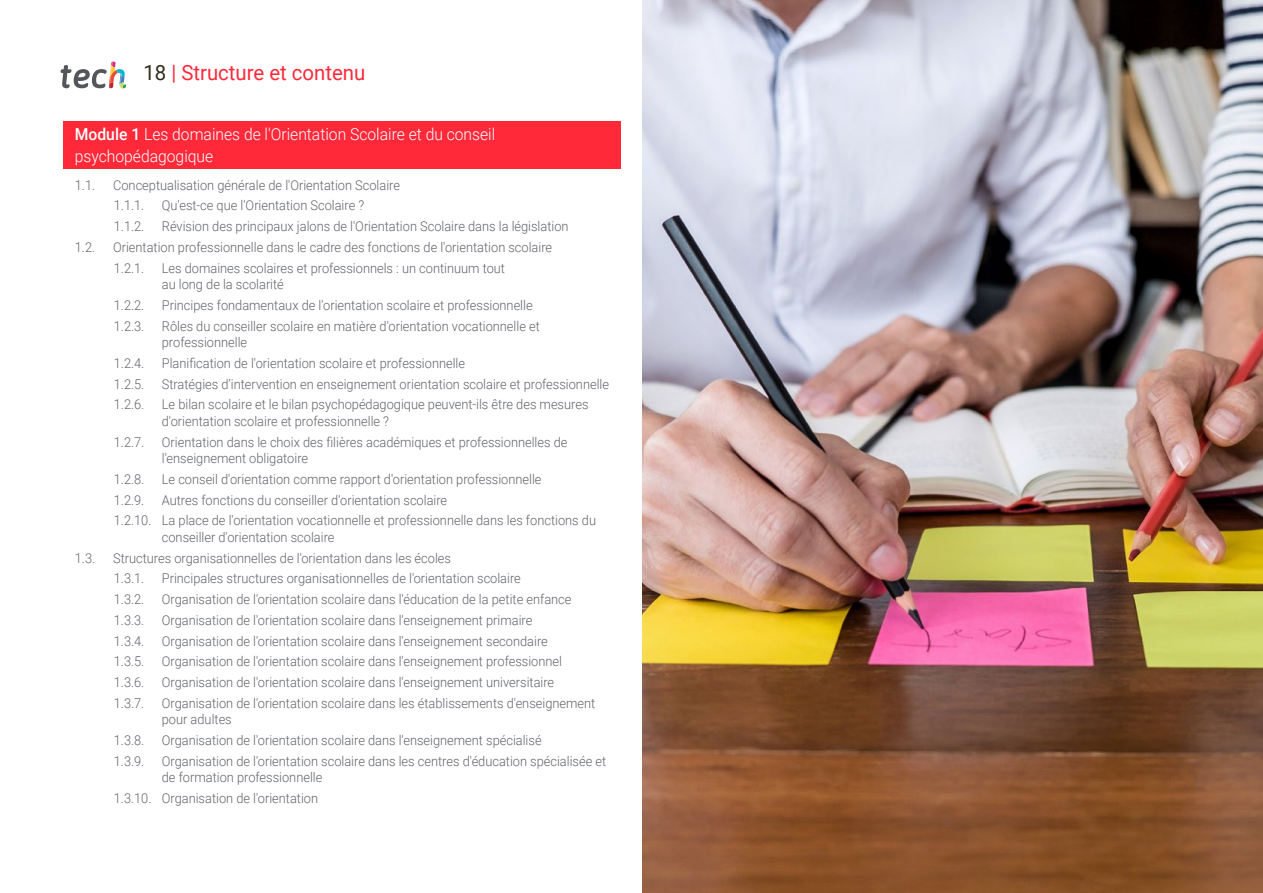
<style>
.page{position:relative;width:1263px;height:893px;background:#fff}
.page>*{position:absolute;margin:0;border:0;box-sizing:border-box;transform-origin:0 0}
.t1{font:21px "Roboto";color:#ff293a}
.t2{font:300 16.5px/22.5px "Roboto";color:#fff;scale:.95 1}
.t3{font:300 13.5px/16.5px "Roboto";color:#61646a;scale:.95 1}
.s1{color:#312e20}
.s2{font-weight:500}
</style>
<div class="page">
<div style="left:64px;top:121px;width:557px;height:48px;background:#ff293a"></div>
<img style="left:642px;top:0;width:621px;height:893px">
<svg style="left:61px;top:62px;width:65px;height:27px"></svg>
<h1 class="t1" style="left:144px;top:57px;width:223px"><span class="s1">18</span> | Structure et contenu</h1>
<p class="t2" style="left:75px;top:122px;width:444px"><span class="s2">Module 1</span> Les domaines de l'Orientation Scolaire et du conseil psychopédagogique</p>
<p class="t3" style="left:75px;top:176px;width:23px">1.1.</p>
<p class="t3" style="left:113px;top:174px;width:304px;line-height:20.7px">Conceptualisation générale de l'Orientation Scolaire<br>1.1.1.</p>
<p class="t3" style="left:162px;top:197px;width:215px">Qu'est-ce que l'Orientation Scolaire ?</p>
<p class="t3" style="left:114px;top:218px;width:34px">1.1.2.</p>
<p class="t3" style="left:162px;top:218px;width:430px">Révision des principaux jalons de l'Orientation Scolaire dans la législation</p>
<p class="t3" style="left:75px;top:238px;width:23px">1.2.</p>
<p class="t3" style="left:113px;top:236px;width:464px;line-height:20.7px">Orientation professionnelle dans le cadre des fonctions de l'orientation scolaire<br>1.2.1.</p>
<p class="t3" style="left:162px;top:259px;width:363px">Les domaines scolaires et professionnels : un continuum tout au long de la scolarité</p>
<p class="t3" style="left:114px;top:296px;width:34px">1.2.2.</p>
<p class="t3" style="left:162px;top:296px;width:392px">Principes fondamentaux de l'orientation scolaire et professionnelle</p>
<p class="t3" style="left:114px;top:317px;width:34px">1.2.3.</p>
<p class="t3" style="left:162px;top:317px;width:399px">Rôles du conseiller scolaire en matière d'orientation vocationnelle et professionnelle</p>
<p class="t3" style="left:114px;top:354px;width:34px">1.2.4.</p>
<p class="t3" style="left:162px;top:354px;width:321px">Planification de l'orientation scolaire et professionnelle</p>
<p class="t3" style="left:114px;top:375px;width:34px">1.2.5.</p>
<p class="t3" style="left:162px;top:375px;width:472px">Stratégies d’intervention en enseignement orientation scolaire et professionnelle</p>
<p class="t3" style="left:114px;top:396px;width:34px">1.2.6.</p>
<p class="t3" style="left:162px;top:396px;width:451px">Le bilan scolaire et le bilan psychopédagogique peuvent-ils être des mesures d'orientation scolaire et professionnelle ?</p>
<p class="t3" style="left:114px;top:433px;width:34px">1.2.7.</p>
<p class="t3" style="left:162px;top:433px;width:428px">Orientation dans le choix des filières académiques et professionnelles de l'enseignement obligatoire</p>
<p class="t3" style="left:114px;top:470px;width:34px">1.2.8.</p>
<p class="t3" style="left:162px;top:470px;width:401px">Le conseil d'orientation comme rapport d'orientation professionnelle</p>
<p class="t3" style="left:114px;top:491px;width:34px">1.2.9.</p>
<p class="t3" style="left:114px;top:489px;width:509px;line-height:20.7px;text-indent:48px">Autres fonctions du conseiller d'orientation scolaire<br>1.2.10. La place de l'orientation vocationnelle et professionnelle dans les fonctions du</p>
<p class="t3" style="left:162px;top:528px;width:183px">conseiller d'orientation scolaire</p>
<p class="t3" style="left:75px;top:549px;width:23px">1.3.</p>
<p class="t3" style="left:113px;top:547px;width:357px;line-height:20.7px">Structures organisationnelles de l'orientation dans les écoles<br>1.3.1.</p>
<p class="t3" style="left:162px;top:570px;width:379px">Principales structures organisationnelles de l'orientation scolaire</p>
<p class="t3" style="left:114px;top:590px;width:34px">1.3.2.</p>
<p class="t3" style="left:162px;top:590px;width:433px">Organisation de l'orientation scolaire dans l'éducation de la petite enfance</p>
<p class="t3" style="left:114px;top:611px;width:34px">1.3.3.</p>
<p class="t3" style="left:162px;top:611px;width:392px">Organisation de l'orientation scolaire dans l'enseignement primaire</p>
<p class="t3" style="left:114px;top:632px;width:34px">1.3.4.</p>
<p class="t3" style="left:162px;top:632px;width:408px">Organisation de l'orientation scolaire dans l'enseignement secondaire</p>
<p class="t3" style="left:114px;top:653px;width:34px">1.3.5.</p>
<p class="t3" style="left:162px;top:653px;width:423px">Organisation de l'orientation scolaire dans l'enseignement professionnel</p>
<p class="t3" style="left:114px;top:673px;width:34px">1.3.6.</p>
<p class="t3" style="left:162px;top:673px;width:414px">Organisation de l'orientation scolaire dans l'enseignement universitaire</p>
<p class="t3" style="left:114px;top:694px;width:34px">1.3.7.</p>
<p class="t3" style="left:162px;top:694px;width:458px">Organisation de l'orientation scolaire dans les établissements d'enseignement pour adultes</p>
<p class="t3" style="left:114px;top:731px;width:34px">1.3.8.</p>
<p class="t3" style="left:162px;top:731px;width:401px">Organisation de l'orientation scolaire dans l'enseignement spécialisé</p>
<p class="t3" style="left:114px;top:752px;width:34px">1.3.9.</p>
<p class="t3" style="left:162px;top:752px;width:469px">Organisation de l'orientation scolaire dans les centres d'éducation spécialisée et de formation professionnelle</p>
<p class="t3" style="left:114px;top:789px;width:217px">1.3.10. Organisation de l'orientation</p>
</div>
